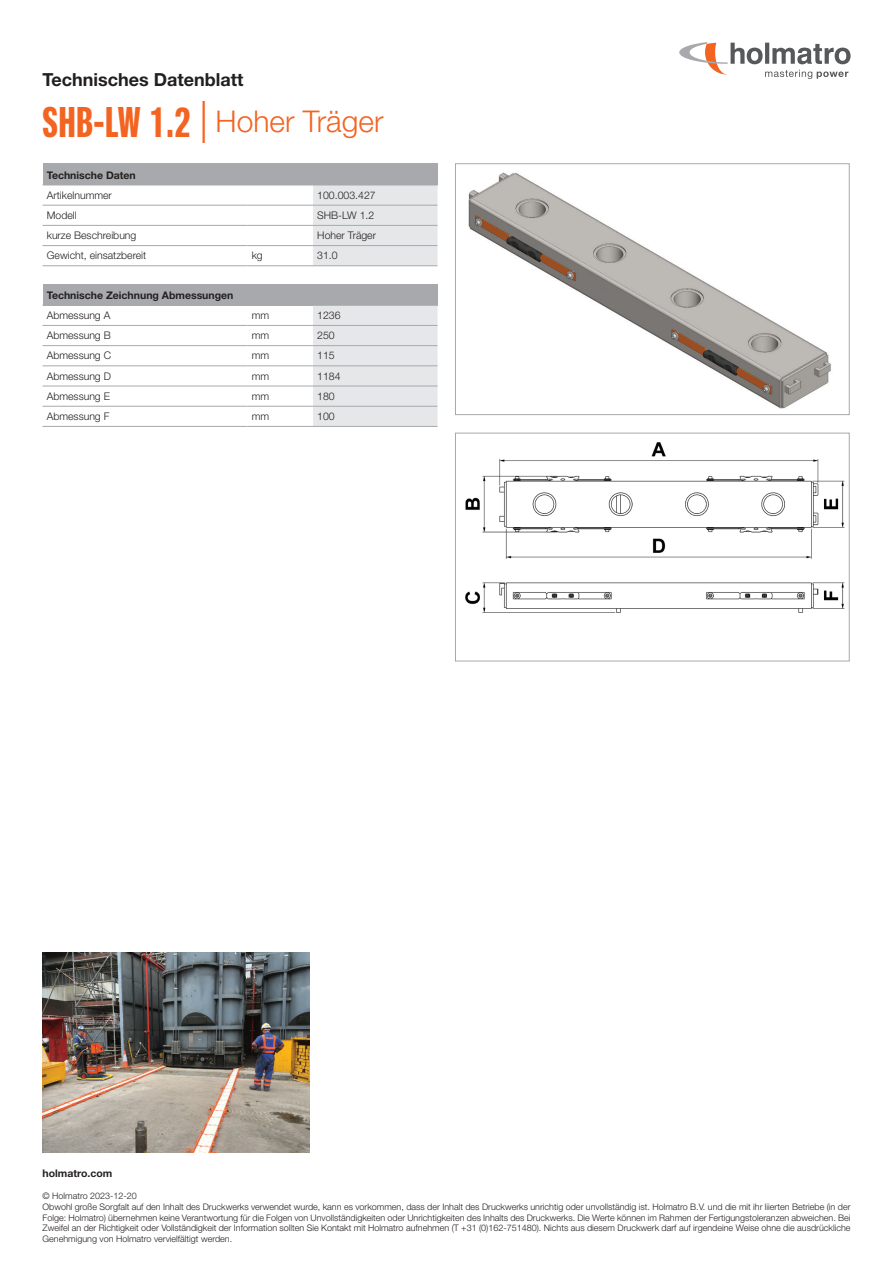
<style>
.page{position:relative;width:893px;height:1263px;background:#fff}
.page>*{position:absolute;margin:0;border:0;box-sizing:border-box;transform-origin:0 0}
.t1{font:300 30px "Helvetica Neue LT Std";color:#f36421}
.t2{font:700 18px "Helvetica Neue LT Std";color:#231f20}
.t3{font:300 10.5px "Helvetica Neue LT Std";color:#231f20}
.t4{font:700 10.5px "Helvetica Neue LT Std";color:#231f20}
.t5{font:300 9px/10.8px "Helvetica Neue LT Std";color:#231f20}
.s1{font-family:"Neue Helvetica Pro 79 Cm";font-weight:700;font-size:42px}
.s2{font-size:42px}
</style>
<div class="page">
<svg style="left:679px;top:42px;width:171px;height:37px"></svg>
<div style="left:43px;top:164px;width:394px;height:21px;background:#a8a9ad"></div>
<svg style="left:313px;top:164px;width:125px;height:102px"></svg>
<hr style="left:43px;top:185px;width:204px;height:1px;background:#a8a9ad">
<hr style="left:247px;top:185px;width:66px;height:1px;background:#a8a9ad">
<hr style="left:313px;top:185px;width:125px;height:1px;background:#a8a9ad">
<hr style="left:43px;top:205px;width:204px;height:1px;background:#a8a9ad">
<hr style="left:247px;top:205px;width:66px;height:1px;background:#a8a9ad">
<hr style="left:313px;top:205px;width:124px;height:1px;background:#a8a9ad">
<hr style="left:43px;top:225px;width:204px;height:1px;background:#a8a9ad">
<hr style="left:247px;top:225px;width:66px;height:1px;background:#a8a9ad">
<hr style="left:313px;top:225px;width:124px;height:1px;background:#a8a9ad">
<hr style="left:43px;top:265px;width:204px;height:1px;background:#a8a9ad">
<hr style="left:43px;top:245px;width:204px;height:1px;background:#a8a9ad">
<hr style="left:247px;top:265px;width:66px;height:1px;background:#a8a9ad">
<hr style="left:247px;top:245px;width:66px;height:1px;background:#a8a9ad">
<hr style="left:313px;top:265px;width:124px;height:1px;background:#a8a9ad">
<hr style="left:313px;top:245px;width:124px;height:1px;background:#a8a9ad">
<div style="left:43px;top:284px;width:394px;height:21px;background:#a8a9ad"></div>
<svg style="left:313px;top:284px;width:125px;height:142px"></svg>
<hr style="left:43px;top:305px;width:204px;height:1px;background:#a8a9ad">
<hr style="left:247px;top:305px;width:66px;height:1px;background:#a8a9ad">
<hr style="left:313px;top:305px;width:125px;height:1px;background:#a8a9ad">
<hr style="left:43px;top:325px;width:204px;height:1px;background:#a8a9ad">
<hr style="left:247px;top:325px;width:66px;height:1px;background:#a8a9ad">
<hr style="left:313px;top:325px;width:124px;height:1px;background:#a8a9ad">
<hr style="left:43px;top:345px;width:204px;height:1px;background:#a8a9ad">
<hr style="left:247px;top:345px;width:66px;height:1px;background:#a8a9ad">
<hr style="left:313px;top:345px;width:124px;height:1px;background:#a8a9ad">
<hr style="left:43px;top:366px;width:204px;height:1px;background:#a8a9ad">
<hr style="left:247px;top:366px;width:66px;height:1px;background:#a8a9ad">
<hr style="left:313px;top:366px;width:124px;height:1px;background:#a8a9ad">
<hr style="left:43px;top:386px;width:204px;height:1px;background:#a8a9ad">
<hr style="left:247px;top:386px;width:66px;height:1px;background:#a8a9ad">
<hr style="left:313px;top:386px;width:124px;height:1px;background:#a8a9ad">
<hr style="left:43px;top:426px;width:204px;height:1px;background:#a8a9ad">
<hr style="left:43px;top:406px;width:204px;height:1px;background:#a8a9ad">
<hr style="left:247px;top:426px;width:66px;height:1px;background:#a8a9ad">
<hr style="left:247px;top:406px;width:66px;height:1px;background:#a8a9ad">
<hr style="left:313px;top:426px;width:124px;height:1px;background:#a8a9ad">
<hr style="left:313px;top:406px;width:124px;height:1px;background:#a8a9ad">
<img style="left:43px;top:952px;width:266px;height:200px">
<img style="left:465px;top:442px;width:380px;height:171px">
<div style="left:455px;top:433px;width:394px;height:228px;border:1px solid #a8a9ad"></div>
<img style="left:468px;top:172px;width:363px;height:237px">
<div style="left:455px;top:164px;width:394px;height:251px;border:1px solid #a8a9ad"></div>
<h2 class="t2" style="left:43px;top:68px;width:202px">Technisches Datenblatt</h2>
<h1 class="t1" style="left:43px;top:103px;width:343px"><span class="s1">SHB-LW 1.2</span> <span class="s2">|</span> Hoher Träger</h1>
<p class="t4" style="left:47px;top:168px;width:91px">Technische Daten</p>
<p class="t3" style="left:47px;top:189px;width:67px">Artikelnummer</p>
<p class="t3" style="left:317px;top:189px;width:60px">100.003.427</p>
<p class="t3" style="left:47px;top:209px;width:31px">Modell</p>
<p class="t3" style="left:317px;top:209px;width:58px">SHB-LW 1.2</p>
<p class="t3" style="left:47px;top:229px;width:91px">kurze Beschreibung</p>
<p class="t3" style="left:317px;top:229px;width:60px">Hoher Träger</p>
<p class="t3" style="left:47px;top:249px;width:101px">Gewicht, einsatzbereit</p>
<p class="t3" style="left:252px;top:249px;width:13px">kg</p>
<p class="t3" style="left:317px;top:249px;width:22px">31.0</p>
<p class="t4" style="left:47px;top:289px;width:188px">Technische Zeichnung Abmessungen</p>
<p class="t3" style="left:47px;top:309px;width:65px">Abmessung A</p>
<p class="t3" style="left:252px;top:309px;width:19px">mm</p>
<p class="t3" style="left:317px;top:309px;width:25px">1236</p>
<p class="t3" style="left:47px;top:329px;width:65px">Abmessung B</p>
<p class="t3" style="left:252px;top:329px;width:19px">mm</p>
<p class="t3" style="left:317px;top:329px;width:19px">250</p>
<p class="t3" style="left:47px;top:349px;width:66px">Abmessung C</p>
<p class="t3" style="left:252px;top:349px;width:19px">mm</p>
<p class="t3" style="left:317px;top:349px;width:19px">115</p>
<p class="t3" style="left:47px;top:369px;width:66px">Abmessung D</p>
<p class="t3" style="left:252px;top:369px;width:19px">mm</p>
<p class="t3" style="left:317px;top:369px;width:25px">1184</p>
<p class="t3" style="left:47px;top:390px;width:65px">Abmessung E</p>
<p class="t3" style="left:252px;top:390px;width:19px">mm</p>
<p class="t3" style="left:317px;top:390px;width:19px">180</p>
<p class="t3" style="left:47px;top:410px;width:64px">Abmessung F</p>
<p class="t3" style="left:252px;top:410px;width:19px">mm</p>
<p class="t3" style="left:317px;top:410px;width:19px">100</p>
<p class="t4" style="left:43px;top:1167px;width:71px">holmatro.com</p>
<p class="t5" style="left:43px;top:1190px;width:809px">© Holmatro 2023-12-20<br>Obwohl große Sorgfalt auf den Inhalt des Druckwerks verwendet wurde, kann es vorkommen, dass der Inhalt des Druckwerks unrichtig oder unvollständig ist. Holmatro B.V. und die mit ihr liierten Betriebe (in der Folge: Holmatro) übernehmen keine Verantwortung für die Folgen von Unvollständigkeiten oder Unrichtigkeiten des Inhalts des Druckwerks. Die Werte können im Rahmen der Fertigungstoleranzen abweichen. Bei Zweifel an der Richtigkeit oder Vollständigkeit der Information sollten Sie Kontakt mit Holmatro aufnehmen (T +31 (0)162-751480). Nichts aus diesem Druckwerk darf auf irgendeine Weise ohne die ausdrückliche Genehmigung von Holmatro vervielfältigt werden.</p>
</div>
